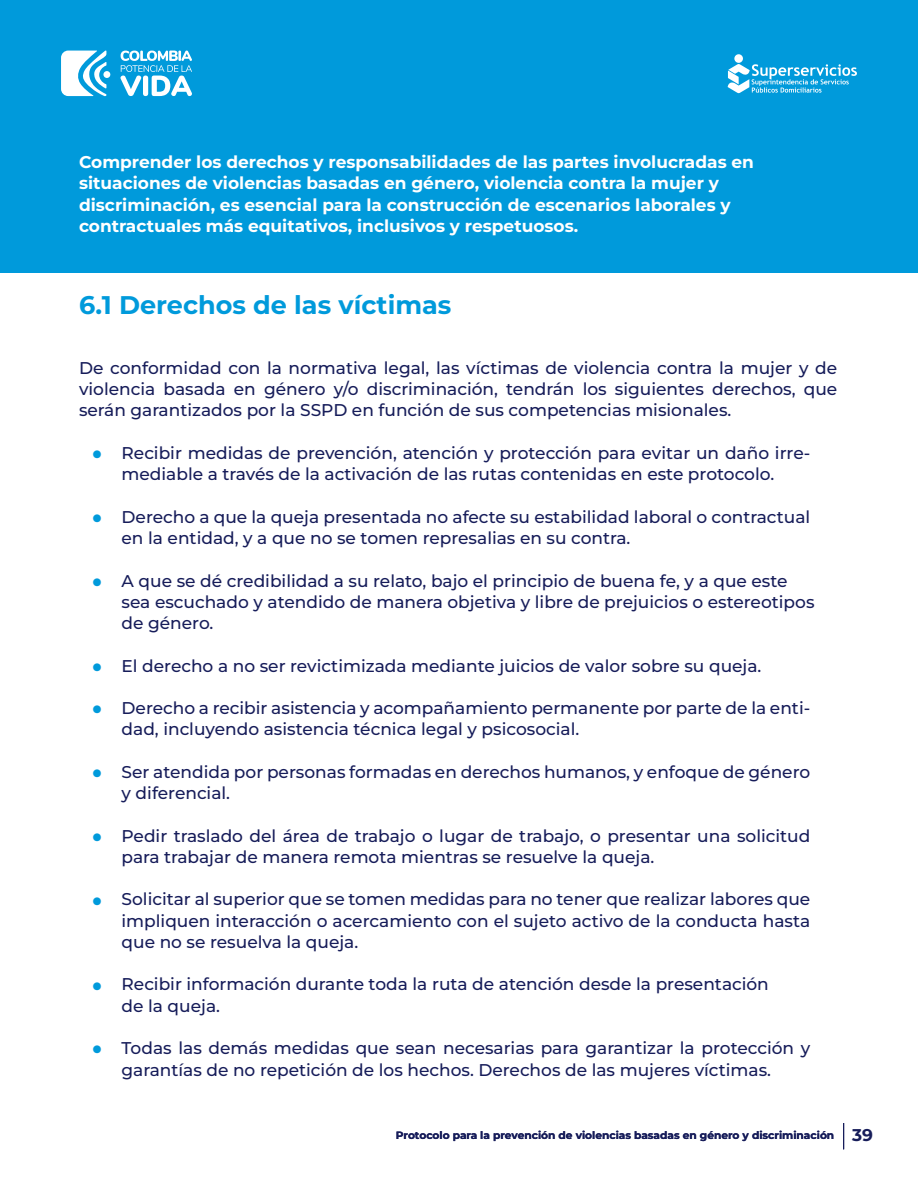
<style>
.page{position:relative;width:918px;height:1188px;background:#fff}
.page>*{position:absolute;margin:0;border:0;box-sizing:border-box;transform-origin:0 0}
.t1{font:700 25.5px "Montserrat";color:#009adb}
.t2{font:500 16.95px/21.3px "Montserrat";color:#171d5a}
.t3{font:700 16.95px/21.3px "Montserrat";color:#fff}
.t4{font:700 10.65px "Montserrat";color:#171d5a}
.s1{font-size:42.45px;color:#009adb}
.s2{font-size:16.95px}
</style>
<div class="page">
<div style="left:0;top:0;width:918px;height:272px;background:#009adb"></div>
<svg style="left:843px;top:1123px;width:1px;height:26px"></svg>
<div style="left:103px;top:71px;width:7px;height:7px;background:#fff;border-radius:50%"></div>
<div style="left:734px;top:54px;width:9px;height:9px;background:#fff;border-radius:50%"></div>
<svg style="left:121px;top:51px;width:71px;height:45px"></svg>
<svg style="left:61px;top:51px;width:45px;height:45px"></svg>
<svg style="left:728px;top:64px;width:129px;height:29px"></svg>
<p class="t3" style="left:79px;top:151px;width:676px">Comprender los derechos y responsabilidades de las partes involucradas en situaciones de violencias basadas en género, violencia contra la mujer y discriminación, es esencial para la construcción de escenarios laborales y contractuales más equitativos, inclusivos y respetuosos.</p>
<h2 class="t1" style="left:79px;top:288px;width:374px">6.1 Derechos de las víctimas</h2>
<p class="t2" style="left:79px;top:357px;width:760px;text-align:justify">De conformidad con la normativa legal, las víctimas de violencia contra la mujer y de violencia basada en género y/o discriminación, tendrán los siguientes derechos, que serán garantizados por la SSPD en función de sus competencias misionales.</p>
<p class="t2" style="left:90px;top:442px;width:721px;text-align:center"><span class="s1">•</span> Recibir medidas de prevención, atención y protección para evitar un daño irre&shy;mediable a través de la activación de las rutas contenidas en este protocolo.</p>
<p class="t2" style="left:122px;top:506px;width:690px;text-indent:-31px"><span class="s1">•</span> Derecho a que la queja presentada no afecte su estabilidad laboral o contractual en la entidad, y a que no se tomen represalias en su contra.</p>
<p class="t2" style="left:122px;top:569px;width:694px;text-indent:-31px"><span class="s1">•</span> A que se dé credibilidad a su relato, bajo el principio de buena fe, y a que este sea escuchado y atendido de manera objetiva y libre de prejuicios o estereotipos de género.</p>
<p class="t2" style="left:90px;top:654px;width:673px"><span class="s1">•</span> El derecho a no ser revictimizada mediante juicios de valor sobre su queja.</p>
<p class="t2" style="left:122px;top:697px;width:690px;text-indent:-31px"><span class="s1">•</span> Derecho a recibir asistencia y acompañamiento permanente por parte de la enti&shy;dad, incluyendo asistencia técnica legal y psicosocial.</p>
<p class="t2" style="left:122px;top:761px;width:690px;text-indent:-31px"><span class="s1">•</span> Ser atendida por personas formadas en derechos humanos, y enfoque de género y diferencial.</p>
<p class="t2" style="left:122px;top:825px;width:690px;text-indent:-31px"><span class="s1">•</span> Pedir traslado del área de trabajo o lugar de trabajo, o presentar una solicitud para trabajar de manera remota mientras se resuelve la queja.</p>
<p class="t2" style="left:122px;top:888px;width:690px;text-align:justify;text-indent:-31px"><span class="s1">•</span> Solicitar al superior que se tomen medidas para no tener que realizar labores que impliquen interacción o acercamiento con el sujeto activo de la conducta hasta que no se resuelva la queja.</p>
<p class="t2" style="left:122px;top:973px;width:649px;text-indent:-31px"><span class="s1">•</span> Recibir información durante toda la ruta de atención desde la presentación de la queja.</p>
<p class="t2" style="left:90px;top:1037px;width:721px;text-align:center"><span class="s1">•</span> Todas las demás medidas que sean necesarias para garantizar la protección y garantías de no repetición de los hechos. Derechos de las mujeres víctimas.</p>
<p class="t4" style="left:396px;top:1128px;width:479px">Protocolo para la prevención de violencias basadas en género y discriminación <span class="s2">39</span></p>
</div>
